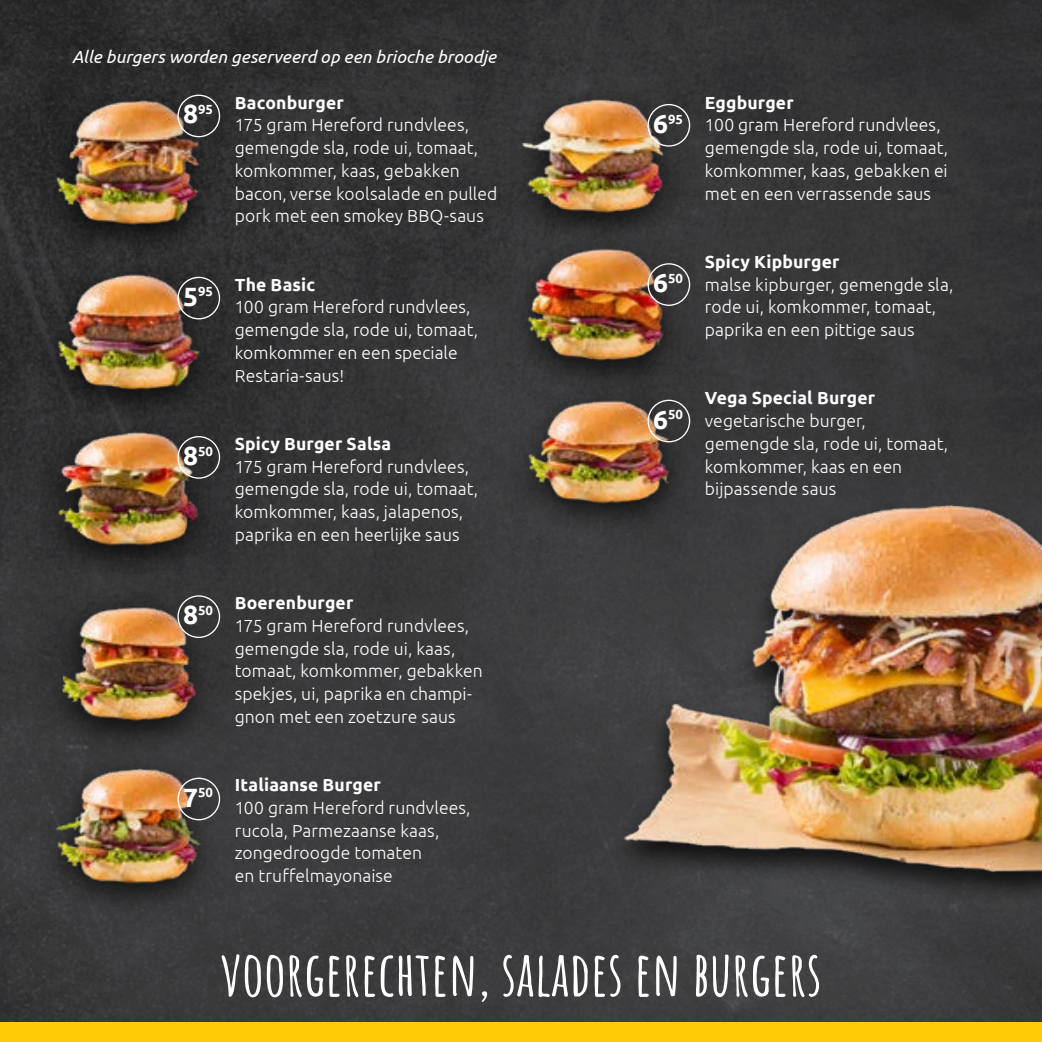
<style>
.page{position:relative;width:1042px;height:1042px;background:#353537}
.page>*{position:absolute;margin:0;border:0;box-sizing:border-box;transform-origin:0 0}
.t1{font:700 61.25px "Amatic SC";color:#fff}
.t2{font:300 17.5px/22.8px "Ubuntu";letter-spacing:.005em;color:#fff}
.t3{font:700 17.5px "Ubuntu";letter-spacing:.01em;color:#fff}
.t4{font:italic 17.5px "Ubuntu";letter-spacing:.005em;color:#fff}
.t5{font:700 13.12px "Ubuntu";color:#fff}
.s1{font-size:26.43px}
</style>
<div class="page">
<div style="left:0;top:1022px;width:1042px;height:20px;background:#ffcb05"></div>
<img style="left:514px;top:249px;width:179px;height:78px">
<img style="left:519px;top:91px;width:176px;height:136px">
<div style="left:40px;top:751px;width:182px;height:168px;background:#3a3a3b"></div>
<img style="left:41px;top:768px;width:184px;height:132px">
<img style="left:59px;top:595px;width:165px;height:136px">
<img style="left:41px;top:422px;width:184px;height:136px">
<div style="left:40px;top:258px;width:182px;height:168px;background:#2f2e30"></div>
<img style="left:40px;top:267px;width:185px;height:136px">
<div style="left:40px;top:85px;width:183px;height:169px;background:#000;opacity:.75"></div>
<img style="left:40px;top:94px;width:185px;height:136px">
<div style="left:177px;top:95px;width:43px;height:42px;border:1px solid #fff;border-radius:50%"></div>
<div style="left:177px;top:277px;width:43px;height:42px;border:1px solid #fff;border-radius:50%"></div>
<div style="left:177px;top:777px;width:43px;height:43px;border:1px solid #fff;border-radius:50%"></div>
<div style="left:177px;top:436px;width:43px;height:43px;border:1px solid #fff;border-radius:50%"></div>
<div style="left:177px;top:595px;width:43px;height:43px;border:1px solid #fff;border-radius:50%"></div>
<div style="left:647px;top:104px;width:43px;height:43px;border:1px solid #fff;border-radius:50%"></div>
<div style="left:647px;top:263px;width:43px;height:43px;border:1px solid #fff;border-radius:50%"></div>
<img style="left:282px;top:327px;width:760px;height:653px">
<p class="t4" style="left:72px;top:46px;width:426px">Alle burgers worden geserveerd op een brioche broodje</p>
<p class="t3" style="left:235px;top:92px;width:110px">Baconburger</p>
<p class="t2" style="left:235px;top:113px;width:264px">175 gram Hereford rundvlees, gemengde sla, rode ui, tomaat, komkommer, kaas, gebakken bacon, verse koolsalade en pulled pork met een smokey BBQ-saus</p>
<p class="t5" style="left:183px;top:102px;width:32px"><span class="s1">8</span>95</p>
<p class="t5" style="left:183px;top:284px;width:32px"><span class="s1">5</span>95</p>
<p class="t5" style="left:183px;top:443px;width:32px"><span class="s1">8</span>50</p>
<p class="t5" style="left:183px;top:602px;width:32px"><span class="s1">8</span>50</p>
<p class="t5" style="left:183px;top:784px;width:32px"><span class="s1">7</span>50</p>
<p class="t3" style="left:235px;top:274px;width:82px">The Basic</p>
<p class="t2" style="left:235px;top:295px;width:245px">100 gram Hereford rundvlees, gemengde sla, rode ui, tomaat, komkommer en een speciale<br>Restaria-saus!</p>
<p class="t3" style="left:235px;top:433px;width:158px">Spicy Burger Salsa</p>
<p class="t2" style="left:235px;top:454px;width:245px">175 gram Hereford rundvlees, gemengde sla, rode ui, tomaat, komkommer, kaas, jalapenos, paprika en een heerlijke saus</p>
<p class="t3" style="left:235px;top:592px;width:120px">Boerenburger</p>
<p class="t2" style="left:235px;top:614px;width:249px">175 gram Hereford rundvlees, gemengde sla, rode ui, kaas, tomaat, komkommer, gebakken spekjes, ui, paprika en champi&shy;gnon met een zoetzure saus</p>
<p class="t3" style="left:235px;top:774px;width:148px">Italiaanse Burger</p>
<p class="t2" style="left:235px;top:796px;width:237px">100 gram Hereford rundvlees, rucola, Parmezaanse kaas, zongedroogde tomaten<br>en truffelmayonaise</p>
<p class="t5" style="left:653px;top:111px;width:32px"><span class="s1">6</span>95</p>
<p class="t5" style="left:653px;top:270px;width:32px"><span class="s1">6</span>50</p>
<p class="t5" style="left:653px;top:407px;width:32px"><span class="s1">6</span>50</p>
<p class="t3" style="left:705px;top:92px;width:90px">Eggburger</p>
<p class="t2" style="left:705px;top:113px;width:245px">100 gram Hereford rundvlees, gemengde sla, rode ui, tomaat, komkommer, kaas, gebakken ei met en een verrassende saus</p>
<p class="t3" style="left:705px;top:251px;width:136px">Spicy Kipburger</p>
<p class="t2" style="left:705px;top:272px;width:250px">malse kipburger, gemengde sla, rode ui, komkommer, tomaat, paprika en een pittige saus</p>
<p class="t3" style="left:705px;top:387px;width:172px">Vega Special Burger</p>
<p class="t2" style="left:705px;top:409px;width:245px">vegetarische burger, gemengde sla, rode ui, tomaat, komkommer, kaas en een bijpassende saus</p>
<h1 class="t1" style="left:220px;top:926px;width:603px">VOORGERECHTEN, SALADES EN BURGERS</h1>
</div>
